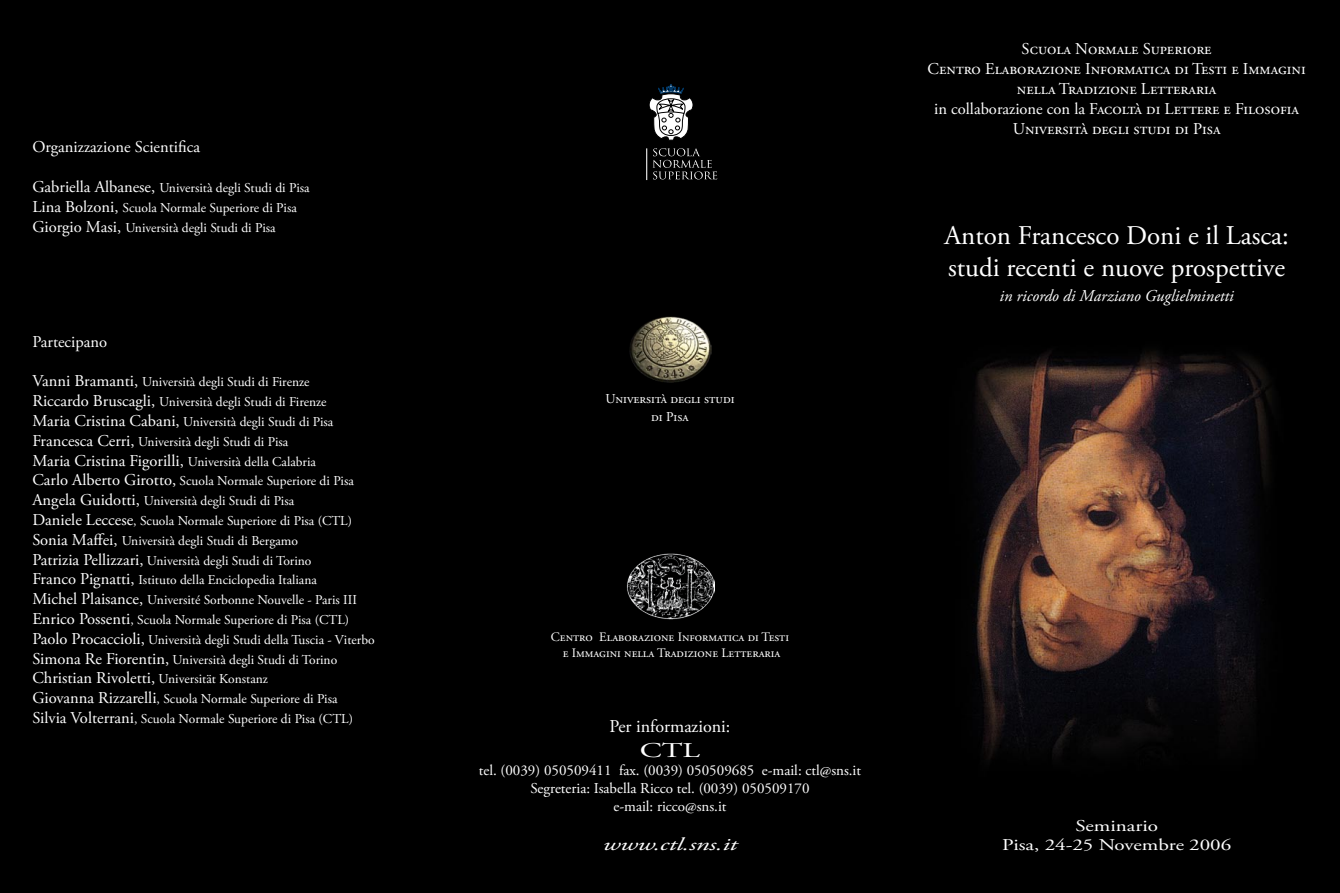
<style>
.page{position:relative;width:1340px;height:893px;background:#fff}
.page>*{position:absolute;margin:0;border:0;box-sizing:border-box;transform-origin:0 0}
.t1{font:27px/32.4px "Adobe Garamond Pro";letter-spacing:-.005em;color:#fff}
.t2{font:21px "Adobe Garamond Pro";color:#fff;scale:1.5 1}
.t3{font:18px "Adobe Garamond Pro";color:#fff}
.t4{font:italic 18px "Adobe Garamond Pro";letter-spacing:-.01em;color:#fff;scale:1.5 1}
.t5{font:16.5px/19.8px "Adobe Garamond Pro";color:#fff;text-align:center}
.t6{font:italic 16.5px "Adobe Garamond Pro";color:#fff}
.t7{font:16.5px/19.8px "Adobe Garamond Pro";color:#fff;text-align:center;scale:1.28 1}
.t8{font:15px/18px "Adobe Garamond Pro";color:#fff;text-align:center}
.t9{font:13.5px/19.8px "Adobe Garamond Pro";letter-spacing:-.01em;color:#fff}
.t10{font:13.5px/19.8px "Adobe Garamond Pro";letter-spacing:-.03em;color:#fff}
.t11{font:12.9px/15.5px "Adobe Garamond Pro";color:#fff;text-align:center}
.s1{font-size:16.5px}
.s2{font-size:13.5px}
</style>
<div class="page">
<div style="left:0;top:0;width:1339px;height:893px;background:#000"></div>
<img style="left:973px;top:350px;width:299px;height:410px">
<hr style="left:646px;top:148px;width:1px;height:32px;background:#fff">
<svg style="left:652px;top:148px;width:65px;height:31px"></svg>
<svg style="left:649px;top:84px;width:44px;height:57px"></svg>
<img style="left:629px;top:317px;width:82px;height:65px">
<img style="left:626px;top:553px;width:88px;height:67px">
<p class="t5" style="left:32px;top:138px;width:169px">Organizzazione Scientifica</p>
<p class="t9" style="left:32px;top:178px;width:279px"><span class="s1">Gabriella Albanese,</span> Università degli Studi di Pisa<br><span class="s1">Lina Bolzoni,</span> Scuola Normale Superiore di Pisa<br><span class="s1">Giorgio Masi,</span> Università degli Studi di Pisa</p>
<p class="t5" style="left:32px;top:332px;width:76px">Partecipano</p>
<p class="t10" style="left:32px;top:373px;width:303px"><span class="s1">Vanni Bramanti,</span> Università degli Studi di Firenze <span class="s1">Riccardo Bruscagli,</span> Università degli Studi di Firenze <span class="s1">Maria Cristina Cabani,</span> Università degli Studi di Pisa <span class="s1">Francesca Cerri,</span> Università degli Studi di Pisa</p>
<p class="t5" style="left:32px;top:451px;width:285px">Maria Cristina Figorilli, <span class="s2">Università della Calabria</span></p>
<p class="t9" style="left:32px;top:472px;width:344px"><span class="s1">Carlo Alberto Girotto,</span> Scuola Normale Superiore di Pisa <span class="s1">Angela Guidotti,</span> Università degli Studi di Pisa<br><span class="s1">Daniele Leccese</span>, Scuola Normale Superiore di Pisa (CTL)<br><span class="s1">Sonia Maffei,</span> Università degli Studi di Bergamo<br><span class="s1">Patrizia Pellizzari,</span> Università degli Studi di Torino<br><span class="s1">Franco Pignatti,</span> Istituto della Enciclopedia Italiana<br><span class="s1">Michel Plaisance,</span> Université Sorbonne Nouvelle - Paris III <span class="s1">Enrico Possenti</span>, Scuola Normale Superiore di Pisa (CTL)<br><span class="s1">Paolo Procaccioli,</span> Università degli Studi della Tuscia - Viterbo <span class="s1">Simona Re Fiorentin,</span> Università degli Studi di Torino</p>
<p class="t5" style="left:32px;top:669px;width:237px">Christian Rivoletti, <span class="s2">Universität Konstanz</span></p>
<p class="t9" style="left:32px;top:689px;width:322px"><span class="s1">Giovanna Rizzarelli</span>, Scuola Normale Superiore di Pisa<br><span class="s1">Silvia Volterrani</span>, Scuola Normale Superiore di Pisa (CTL)</p>
<p class="t9" style="left:605px;top:390px;width:131px;line-height:18.3px;text-align:center">Università degli studi di Pisa</p>
<p class="t5" style="left:927px;top:40px;width:380px">Scuola Normale Superiore<br>Centro Elaborazione Informatica di Testi e Immagini nella Tradizione Letteraria<br>in collaborazione con la Facoltà di Lettere e Filosofia Università degli studi di Pisa</p>
<h1 class="t1" style="left:944px;top:220px;width:346px">Anton Francesco Doni e il Lasca: studi recenti e nuove prospettive</h1>
<p class="t6" style="left:999px;top:286px;width:236px">in ricordo di Marziano Guglielminetti</p>
<p class="t11" style="left:551px;top:630px;width:240px">Centro Elaborazione Informatica di Testi e Immagini nella Tradizione Letteraria</p>
<h3 class="t3" style="left:609px;top:715px;width:122px">Per informazioni:</h3>
<h2 class="t2" style="left:640px;top:738px;width:42px">CTL</h2>
<p class="t8" style="left:479px;top:762px;width:384px">tel. (0039) 050509411 fax. (0039) 050509685 e-mail: ctl@sns.it<br>Segreteria: Isabella Ricco tel. (0039) 050509170<br>e-mail: ricco@sns.it</p>
<h3 class="t4" style="left:602px;top:834px;width:91px">www.ctl.sns.it</h3>
<p class="t7" style="left:1002px;top:816px;width:180px">Seminario<br>Pisa, 24-25 Novembre 2006</p>
</div>
